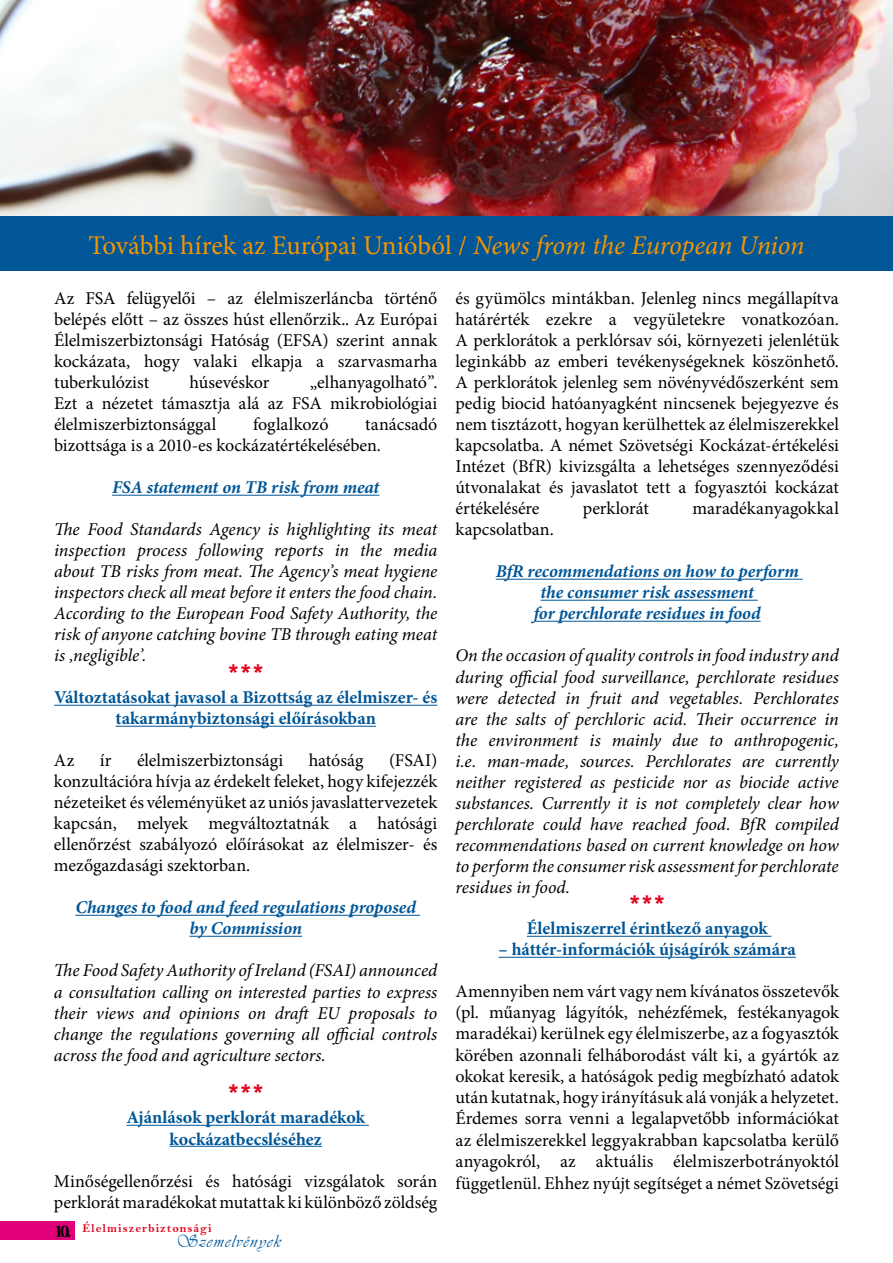
<style>
.page{position:relative;width:893px;height:1263px;background:#fff}
.page>*{position:absolute;margin:0;border:0;box-sizing:border-box;transform-origin:0 0}
.t1{font:27px "Minion Pro";letter-spacing:-.005em;color:#f39503}
.t2{font:900 24px "Arial";color:#e2001a}
.t3{font:18px/21px "Minion Pro";color:#000;text-align:justify}
.t4{font:italic 18px/21px "Minion Pro";letter-spacing:-.005em;color:#000;text-align:justify}
.t5{font:700 18px/21px "Minion Pro";color:#005697;text-align:center}
.t6{font:italic 700 18px/21px "Minion Pro";letter-spacing:-.005em;color:#005697;text-align:center}
.t7{font:18px "Vivaldii";letter-spacing:.085em;color:#005697}
.t8{font:700 18px "Adobe Garamond Pro";color:#000}
.t9{font:12px "Bell MT Bold";letter-spacing:.085em;color:#e2001a}
.s1{font-style:italic}
</style>
<div class="page">
<div style="left:0;top:1221px;width:75px;height:18px;background:#e2007a"></div>
<img style="left:0;top:0;width:893px;height:217px">
<div style="left:0;top:217px;width:893px;height:54px;background:#005697"></div>
<hr style="left:112px;top:495px;width:267px;height:1px;background:#005697">
<hr style="left:54px;top:705px;width:383px;height:1px;background:#005697">
<hr style="left:116px;top:726px;width:260px;height:1px;background:#005697">
<hr style="left:75px;top:915px;width:345px;height:1px;background:#005697">
<hr style="left:189px;top:936px;width:113px;height:1px;background:#005697">
<hr style="left:126px;top:1125px;width:243px;height:1px;background:#005697">
<hr style="left:170px;top:1146px;width:152px;height:1px;background:#005697">
<hr style="left:496px;top:579px;width:307px;height:1px;background:#005697">
<hr style="left:541px;top:600px;width:217px;height:1px;background:#005697">
<hr style="left:534px;top:621px;width:227px;height:1px;background:#005697">
<hr style="left:527px;top:936px;width:245px;height:1px;background:#005697">
<hr style="left:499px;top:957px;width:297px;height:1px;background:#005697">
<h1 class="t1" style="left:88px;top:227px;width:718px">További hírek az Európai Unióból / <span class="s1">News from the European Union</span></h1>
<p class="t3" style="left:54px;top:288px;width:385px">Az FSA felügyelői – az élelmiszerláncba történő belépés előtt – az összes húst ellenőrzik.. Az Európai Élelmiszerbiztonsági Hatóság (EFSA) szerint annak kockázata, hogy valaki elkapja a szarvasmarha tuberkulózist</p>
<p class="t3" style="left:455px;top:288px;width:385px">és gyümölcs mintákban. Jelenleg nincs megállapítva határérték ezekre a vegyületekre vonatkozóan.<br>A perklorátok a perklórsav sói, környezeti jelenlétük leginkább az emberi tevékenységeknek köszönhető.<br>A perklorátok jelenleg sem növényvédőszerként sem pedig biocid hatóanyagként nincsenek bejegyezve és nem tisztázott, hogyan kerülhettek az élelmiszerekkel kapcsolatba. A német Szövetségi Kockázat-értékelési Intézet (BfR) kivizsgálta a lehetséges szennyeződési útvonalakat és javaslatot tett a fogyasztói kockázat értékelésére</p>
<p class="t3" style="left:54px;top:372px;width:385px;text-indent:256px">„elhanyagolható”.<br>Ezt a nézetet támasztja alá az FSA mikrobiológiai élelmiszerbiztonsággal</p>
<p class="t3" style="left:190px;top:372px;width:81px">húsevéskor</p>
<p class="t3" style="left:54px;top:414px;width:385px;text-indent:311px">tanácsadó bizottsága is a 2010-es kockázatértékelésében.</p>
<p class="t6" style="left:112px;top:477px;width:269px">FSA statement on TB risk from meat</p>
<p class="t4" style="left:54px;top:519px;width:385px">The Food Standards Agency is highlighting its meat inspection process following reports in the media about TB risks from meat. The Agency’s meat hygiene inspectors check all meat before it enters the food chain.<br>According to the European Food Safety Authority, the risk of anyone catching bovine TB through eating meat is ‚negligible’.</p>
<h2 class="t2" style="left:227px;top:656px;width:39px">***</h2>
<p class="t5" style="left:54px;top:687px;width:385px">Változtatásokat javasol a Bizottság az élelmiszer- és takarmánybiztonsági előírásokban</p>
<p class="t3" style="left:54px;top:750px;width:22px">Az</p>
<p class="t3" style="left:100px;top:750px;width:13px">ír</p>
<p class="t3" style="left:137px;top:750px;width:148px">élelmiszerbiztonsági</p>
<p class="t3" style="left:309px;top:750px;width:56px">hatóság</p>
<p class="t3" style="left:253px;top:414px;width:77px">foglalkozó</p>
<p class="t3" style="left:583px;top:498px;width:68px">perklorát</p>
<p class="t3" style="left:692px;top:498px;width:148px">maradékanyagokkal</p>
<p class="t3" style="left:455px;top:519px;width:100px">kapcsolatban.</p>
<p class="t6" style="left:496px;top:561px;width:305px">BfR recommendations on how to perform the consumer risk assessment<br>for perchlorate residues in food</p>
<p class="t4" style="left:455px;top:645px;width:385px">On the occasion of quality controls in food industry and during official food surveillance, perchlorate residues were detected in fruit and vegetables. Perchlorates are the salts of perchloric acid. Their occurrence in the environment is mainly due to anthropogenic, i.e. man-made, sources. Perchlorates are currently neither registered as pesticide nor as biocide active substances. Currently it is not completely clear how perchlorate could have reached food. BfR compiled recommendations based on current knowledge on how to perform the consumer risk assessment for perchlorate residues in food.</p>
<h2 class="t2" style="left:628px;top:887px;width:39px">***</h2>
<p class="t5" style="left:527px;top:918px;width:242px">Élelmiszerrel érintkező anyagok</p>
<p class="t5" style="left:499px;top:939px;width:299px">– háttér-információk újságírók számára</p>
<p class="t3" style="left:455px;top:981px;width:385px">Amennyiben nem várt vagy nem kívánatos összetevők (pl. műanyag lágyítók, nehézfémek, festékanyagok maradékai) kerülnek egy élelmiszerbe, az a fogyasztók körében azonnali felháborodást vált ki, a gyártók az okokat keresik, a hatóságok pedig megbízható adatok után kutatnak, hogy irányításuk alá vonják a helyzetet.<br>Érdemes sorra venni a legalapvetőbb információkat az élelmiszerekkel leggyakrabban kapcsolatba kerülő anyagokról, az aktuális élelmiszerbotrányoktól függetlenül. Ehhez nyújt segítséget a német Szövetségi</p>
<p class="t3" style="left:54px;top:750px;width:385px;text-indent:335px">(FSAI) konzultációra hívja az érdekelt feleket, hogy kifejezzék nézeteiket és véleményüket az uniós javaslattervezetek kapcsán, melyek megváltoztatnák a hatósági ellenőrzést szabályozó előírásokat az élelmiszer- és mezőgazdasági szektorban.</p>
<p class="t6" style="left:75px;top:897px;width:342px">Changes to food and feed regulations proposed by Commission</p>
<p class="t4" style="left:54px;top:960px;width:385px">The Food Safety Authority of Ireland (FSAI) announced a consultation calling on interested parties to express their views and opinions on draft EU proposals to change the regulations governing all official controls across the food and agriculture sectors.</p>
<h2 class="t2" style="left:227px;top:1076px;width:39px">***</h2>
<p class="t5" style="left:126px;top:1107px;width:240px">Ajánlások perklorát maradékok kockázatbecsléséhez</p>
<p class="t3" style="left:54px;top:1170px;width:385px">Minőségellenőrzési és hatósági vizsgálatok során perklorát maradékokat mutattak ki különböző zöldség</p>
<p class="t8" style="left:54px;top:1220px;width:19px">10.</p>
<p class="t9" style="left:82px;top:1221px;width:131px">Élelmiszerbiztonsági</p>
<p class="t7" style="left:176px;top:1231px;width:106px">Szemelvények</p>
</div>
